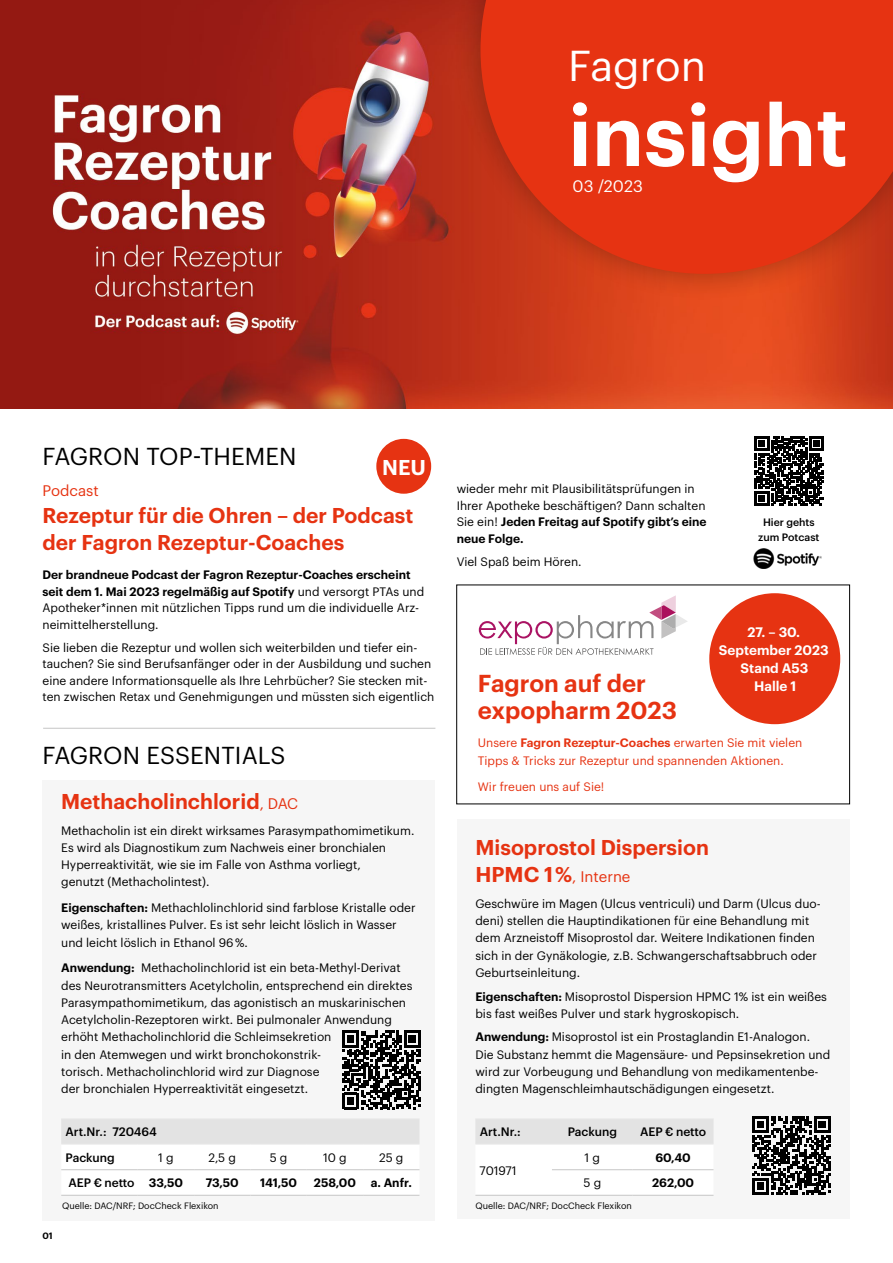
<style>
.page{position:relative;width:893px;height:1263px;background:#fff}
.page>*{position:absolute;margin:0;border:0;box-sizing:border-box;transform-origin:0 0}
.t1{font:600 84.6px "Graphik";color:#fff}
.t2{font:42.3px "Graphik";color:#fff}
.t3{font:24px "Graphik";letter-spacing:.005em;color:#000}
.t4{font:600 24px/27px "Graphik";color:#e63312}
.t5{font:600 21px/27px "Graphik";color:#e63312}
.t6{font:600 21px "Graphik";color:#fff}
.t7{font:16.35px "Graphik";letter-spacing:.005em;color:#fff}
.t8{font:15px "Graphik";color:#e63312}
.t9{font:600 13.5px/18px "Graphik";color:#fff;text-align:center}
.t10{font:12px/17.2px "Graphik";color:#000}
.t11{font:12px/18px "Graphik";color:#e63312}
.t12{font:500 12px/25.5px "Graphik";letter-spacing:-.005em;color:#000}
.t13{font:600 12px "Graphik";letter-spacing:-.005em;color:#000}
.t14{font:500 10.5px/15px "Graphik";color:#000;text-align:center}
.t15{font:9px "Graphik";color:#000}
.t16{font:600 9px "Graphik";color:#000}
.s1{font-weight:600}
.s2{font-weight:400;font-size:15px}
.s3{font-weight:600;font-size:21px}
</style>
<div class="page">
<img style="left:0;top:0;width:893px;height:408px">
<div style="left:457px;top:819px;width:393px;height:399px;background:#f6f6f6"></div>
<div style="left:43px;top:780px;width:392px;height:440px;background:#f6f6f6"></div>
<div style="left:453px;top:0;width:440px;height:302px;background:#000;opacity:.3"></div>
<svg style="left:480px;top:0;width:413px;height:274px;background:#e03312"></svg>
<div style="left:475px;top:1119px;width:238px;height:25px;background:#e3e3e3"></div>
<hr style="left:475px;top:1118px;width:77px;height:1px;background:#ededed">
<hr style="left:552px;top:1118px;width:81px;height:1px;background:#ededed">
<hr style="left:633px;top:1118px;width:80px;height:1px;background:#ededed">
<hr style="left:475px;top:1144px;width:77px;height:1px;background:#ededed">
<hr style="left:552px;top:1144px;width:81px;height:1px;background:#ededed">
<hr style="left:633px;top:1144px;width:80px;height:1px;background:#ededed">
<hr style="left:475px;top:1195px;width:77px;height:1px;background:#c6c6c6">
<hr style="left:552px;top:1195px;width:81px;height:1px;background:#c6c6c6">
<hr style="left:633px;top:1195px;width:80px;height:1px;background:#c6c6c6">
<hr style="left:552px;top:1169px;width:81px;height:1px;background:#c6c6c6">
<hr style="left:633px;top:1169px;width:80px;height:1px;background:#c6c6c6">
<svg style="left:752px;top:1116px;width:78px;height:79px"></svg>
<hr style="left:43px;top:728px;width:392px;height:1px;background:#c6c6c6">
<div style="left:61px;top:1119px;width:358px;height:25px;background:#e3e3e3"></div>
<hr style="left:61px;top:1118px;width:77px;height:1px;background:#ededed">
<hr style="left:138px;top:1118px;width:56px;height:1px;background:#ededed">
<hr style="left:194px;top:1118px;width:56px;height:1px;background:#ededed">
<hr style="left:250px;top:1118px;width:57px;height:1px;background:#ededed">
<hr style="left:307px;top:1118px;width:56px;height:1px;background:#ededed">
<hr style="left:363px;top:1118px;width:56px;height:1px;background:#ededed">
<hr style="left:61px;top:1144px;width:77px;height:1px;background:#ededed">
<hr style="left:138px;top:1144px;width:56px;height:1px;background:#ededed">
<hr style="left:194px;top:1144px;width:56px;height:1px;background:#ededed">
<hr style="left:250px;top:1144px;width:57px;height:1px;background:#ededed">
<hr style="left:307px;top:1144px;width:56px;height:1px;background:#ededed">
<hr style="left:363px;top:1144px;width:56px;height:1px;background:#ededed">
<hr style="left:61px;top:1169px;width:77px;height:1px;background:#c6c6c6">
<hr style="left:138px;top:1169px;width:56px;height:1px;background:#c6c6c6">
<hr style="left:194px;top:1169px;width:56px;height:1px;background:#c6c6c6">
<hr style="left:250px;top:1169px;width:57px;height:1px;background:#c6c6c6">
<hr style="left:307px;top:1169px;width:56px;height:1px;background:#c6c6c6">
<hr style="left:363px;top:1169px;width:56px;height:1px;background:#c6c6c6">
<hr style="left:61px;top:1195px;width:77px;height:1px;background:#c6c6c6">
<hr style="left:138px;top:1195px;width:56px;height:1px;background:#c6c6c6">
<hr style="left:194px;top:1195px;width:56px;height:1px;background:#c6c6c6">
<hr style="left:250px;top:1195px;width:57px;height:1px;background:#c6c6c6">
<hr style="left:307px;top:1195px;width:56px;height:1px;background:#c6c6c6">
<hr style="left:363px;top:1195px;width:56px;height:1px;background:#c6c6c6">
<svg style="left:342px;top:1031px;width:79px;height:78px"></svg>
<div style="left:376px;top:439px;width:55px;height:55px;background:#e63312;border-radius:50%"></div>
<div style="left:456px;top:585px;width:394px;height:219px;border:1px solid #000"></div>
<div style="left:709px;top:593px;width:131px;height:131px;background:#e63312;border-radius:50%"></div>
<svg style="left:479px;top:595px;width:208px;height:60px"></svg>
<svg style="left:754px;top:436px;width:70px;height:70px"></svg>
<img style="left:754px;top:548px;width:67px;height:20px">
<h2 class="t2" style="left:568px;top:34px;width:139px">Fagron</h2>
<h1 class="t1" style="left:568px;top:71px;width:281px">insight</h1>
<h3 class="t7" style="left:572px;top:174px;width:72px">03 /2023</h3>
<h3 class="t3" style="left:43px;top:438px;width:256px">FAGRON TOP-THEMEN</h3>
<p class="t8" style="left:43px;top:479px;width:58px">Podcast</p>
<h3 class="t5" style="left:43px;top:500px;width:372px">Rezeptur für die Ohren – der Podcast der Fagron Rezeptur-Coaches</h3>
<p class="t10" style="left:43px;top:565px;width:383px;line-height:16.5px"><span class="s1">Der brandneue Podcast der Fagron Rezeptur-Coaches erscheint seit dem 1. Mai 2023 regelmäßig auf Spotify</span> und versorgt PTAs und Apotheker*innen mit nützlichen Tipps rund um die individuelle Arz&shy;neimittelherstellung.</p>
<p class="t10" style="left:43px;top:638px;width:393px;line-height:16.5px">Sie lieben die Rezeptur und wollen sich weiterbilden und tiefer ein&shy;tauchen? Sie sind Berufsanfänger oder in der Ausbildung und suchen eine andere Informationsquelle als Ihre Lehrbücher? Sie stecken mit&shy;ten zwischen Retax und Genehmigungen und müssten sich eigentlich</p>
<h3 class="t6" style="left:382px;top:451px;width:45px">NEU</h3>
<h3 class="t3" style="left:43px;top:737px;width:245px">FAGRON ESSENTIALS</h3>
<h3 class="t5" style="left:61px;top:786px;width:238px">Methacholinchlorid<span class="s2">, DAC</span></h3>
<p class="t10" style="left:61px;top:821px;width:355px">Methacholin ist ein direkt wirksames Parasympathomimetikum.<br>Es wird als Diagnostikum zum Nachweis einer bronchialen Hyperreaktivität, wie sie im Falle von Asthma vorliegt,<br>genutzt (Methacholintest).</p>
<p class="t10" style="left:61px;top:898px;width:356px"><span class="s1">Eigenschaften:</span> Methachlolinchlorid sind farblose Kristalle oder weißes, kristallines Pulver. Es ist sehr leicht löslich in Wasser und leicht löslich in Ethanol 96 %.</p>
<p class="t10" style="left:61px;top:958px;width:353px"><span class="s1">Anwendung:</span> Methacholinchlorid ist ein beta-Methyl-Derivat des Neurotransmitters Acetylcholin, entsprechend ein direktes Parasympathomimetikum, das agonistisch an muskarinischen Acetylcholin-Rezeptoren wirkt. Bei pulmonaler Anwendung erhöht Methacholinchlorid die Schleimsekretion<br>in den Atemwegen und wirkt bronchokonstrik-<br>torisch. Methacholinchlorid wird zur Diagnose<br>der bronchialen Hyperreaktivität eingesetzt.</p>
<p class="t12" style="left:65px;top:1118px;width:93px">Art.Nr.: 720464<br>Packung</p>
<p class="t10" style="left:158px;top:1148px;width:17px">1 g</p>
<p class="t10" style="left:209px;top:1148px;width:29px">2,5 g</p>
<p class="t10" style="left:270px;top:1148px;width:19px">5 g</p>
<p class="t10" style="left:323px;top:1148px;width:25px">10 g</p>
<p class="t10" style="left:379px;top:1148px;width:26px">25 g</p>
<p class="t12" style="left:69px;top:1169px;width:116px">AEP € netto <span class="s1">33,50</span></p>
<p class="t13" style="left:206px;top:1174px;width:35px">73,50</p>
<p class="t13" style="left:260px;top:1174px;width:38px">141,50</p>
<p class="t13" style="left:314px;top:1174px;width:99px">258,00 a. Anfr.</p>
<p class="t10" style="left:457px;top:480px;width:251px;line-height:16.5px">wieder mehr mit Plausibilitätsprüfungen in Ihrer Apotheke beschäftigen? Dann schalten Sie ein! <span class="s1">Jeden Freitag auf Spotify gibt’s eine neue Folge.</span></p>
<p class="t10" style="left:457px;top:552px;width:126px">Viel Spaß beim Hören.</p>
<p class="t14" style="left:758px;top:513px;width:63px">Hier gehts zum Potcast</p>
<h3 class="t4" style="left:478px;top:667px;width:200px">Fagron auf der expopharm 2023</h3>
<p class="t9" style="left:719px;top:622px;width:111px">27. – 30.<br>September 2023<br>Stand A53<br>Halle 1</p>
<p class="t11" style="left:478px;top:732px;width:326px">Unsere <span class="s1">Fagron Rezeptur-Coaches</span> erwarten Sie mit vielen<br>Tipps &amp; Tricks zur Rezeptur und spannenden Aktionen.</p>
<p class="t11" style="left:478px;top:777px;width:128px">Wir freuen uns auf Sie!</p>
<h3 class="t5" style="left:475px;top:832px;width:235px">Misoprostol Dispersion</h3>
<p class="t8" style="left:475px;top:865px;width:157px"><span class="s3">HPMC 1 %</span>, Interne</p>
<p class="t10" style="left:475px;top:894px;width:347px">Geschwüre im Magen (Ulcus ventriculi) und Darm (Ulcus duo&shy;deni) stellen die Hauptindikationen für eine Behandlung mit dem Arzneistoff Misoprostol dar. Weitere Indikationen finden sich in der Gynäkologie, z.B. Schwangerschaftsabbruch oder Geburtseinleitung.</p>
<p class="t10" style="left:475px;top:986px;width:353px"><span class="s1">Eigenschaften:</span> Misoprostol Dispersion HPMC 1% ist ein weißes bis fast weißes Pulver und stark hygroskopisch.</p>
<p class="t10" style="left:475px;top:1027px;width:356px"><span class="s1">Anwendung:</span> Misoprostol ist ein Prostaglandin E1-Analogon.<br>Die Substanz hemmt die Magensäure- und Pepsinsekretion und wird zur Vorbeugung und Behandlung von medikamentenbe&shy;dingten Magenschleimhautschädigungen eingesetzt.</p>
<p class="t12" style="left:480px;top:1118px;width:43px">Art.Nr.:</p>
<p class="t12" style="left:568px;top:1118px;width:51px">Packung</p>
<p class="t12" style="left:640px;top:1118px;width:68px">AEP € netto</p>
<p class="t10" style="left:480px;top:1160px;width:39px">701971</p>
<p class="t10" style="left:585px;top:1148px;width:17px">1 g</p>
<p class="t13" style="left:655px;top:1148px;width:37px">60,40</p>
<p class="t10" style="left:583px;top:1173px;width:19px">5 g</p>
<p class="t13" style="left:652px;top:1174px;width:43px">262,00</p>
<p class="t16" style="left:43px;top:1229px;width:12px">01</p>
<p class="t15" style="left:62px;top:1199px;width:158px">Quelle: DAC/NRF; DocCheck Flexikon</p>
<p class="t15" style="left:475px;top:1199px;width:158px">Quelle: DAC/NRF; DocCheck Flexikon</p>
</div>
